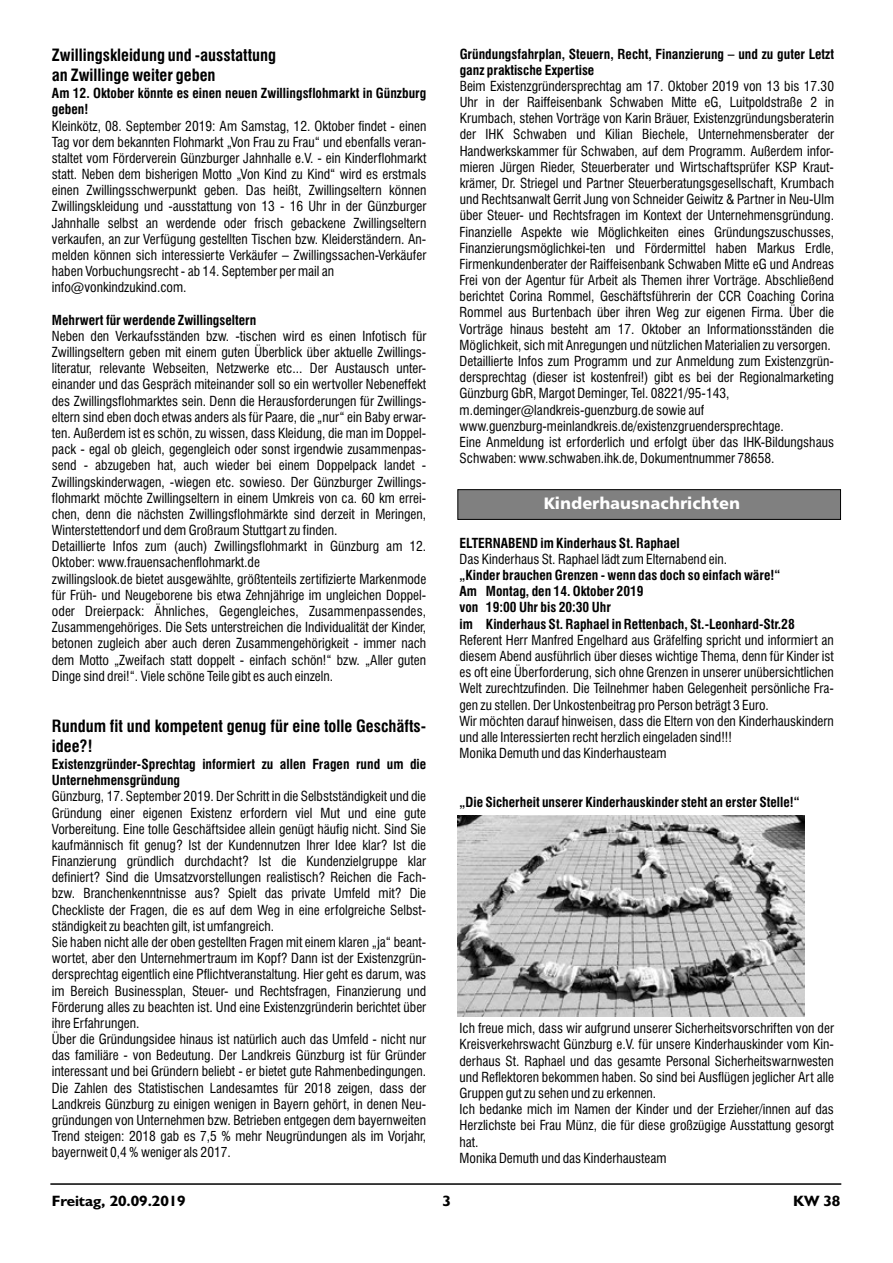
<style>
.page{position:relative;width:893px;height:1263px;background:#fff}
.page>*{position:absolute;margin:0;border:0;box-sizing:border-box;transform-origin:0 0}
.t1{font:700 condensed 16.5px/19.8px "Swiss 721 BT";color:#000}
.t2{font:16.5px "Humanist 777 BT Black B";color:#fff}
.t3{font:700 15px "Humanist 521 BT";letter-spacing:-.005em;color:#000;scale:1.04 1}
.t4{font:condensed 13.5px/16.2px "Swiss 721 BT";color:#000}
.t5{font:700 condensed 13.5px/16.2px "Swiss 721 BT";color:#000}
</style>
<div class="page">
<hr style="left:50px;top:1183px;width:791px;height:2px;background:#000">
<div style="left:457px;top:489px;width:384px;height:31px;background:#808080;border:1px solid #000"></div>
<img style="left:458px;top:816px;width:346px;height:200px">
<p class="t1" style="left:52px;top:47px;width:226px">Zwillingskleidung und -ausstattung</p>
<p class="t5" style="left:460px;top:47px;width:376px">Gründungsfahrplan, Steuern, Recht, Finanzierung – und zu guter Letzt ganz praktische Expertise</p>
<p class="t1" style="left:52px;top:67px;width:165px">an Zwillinge weiter geben</p>
<p class="t4" style="left:460px;top:79px;width:376px">Beim Existenzgründersprechtag am 17. Oktober 2019 von 13 bis 17.30</p>
<p class="t5" style="left:52px;top:86px;width:376px">Am 12. Oktober könnte es einen neuen Zwillingsflohmarkt in Günzburg</p>
<p class="t4" style="left:460px;top:95px;width:376px">Uhr in der Raiffeisenbank Schwaben Mitte eG, Luitpoldstraße 2 in</p>
<p class="t5" style="left:52px;top:103px;width:38px">geben!</p>
<p class="t4" style="left:460px;top:112px;width:376px">Krumbach, stehen Vorträge von Karin Bräuer, Existenzgründungsberaterin</p>
<p class="t4" style="left:52px;top:119px;width:376px">Kleinkötz, 08. September 2019: Am Samstag, 12. Oktober findet - einen</p>
<p class="t4" style="left:460px;top:128px;width:376px">der IHK Schwaben und Kilian Biechele, Unternehmensberater der</p>
<p class="t4" style="left:52px;top:135px;width:376px">Tag vor dem bekannten Flohmarkt „Von Frau zu Frau“ und ebenfalls veran-</p>
<p class="t4" style="left:460px;top:144px;width:376px">Handwerkskammer für Schwaben, auf dem Programm. Außerdem infor-</p>
<p class="t4" style="left:52px;top:151px;width:376px">staltet vom Förderverein Günzburger Jahnhalle e.V. - ein Kinderflohmarkt</p>
<p class="t4" style="left:460px;top:160px;width:376px">mieren Jürgen Rieder, Steuerberater und Wirtschaftsprüfer KSP Kraut-</p>
<p class="t4" style="left:52px;top:167px;width:376px">statt. Neben dem bisherigen Motto „Von Kind zu Kind“ wird es erstmals</p>
<p class="t4" style="left:460px;top:176px;width:376px">krämer, Dr. Striegel und Partner Steuerberatungsgesellschaft, Krumbach</p>
<p class="t4" style="left:52px;top:184px;width:376px">einen Zwillingsschwerpunkt geben. Das heißt, Zwillingseltern können</p>
<p class="t4" style="left:460px;top:193px;width:376px">und Rechtsanwalt Gerrit Jung von Schneider Geiwitz &amp; Partner in Neu-Ulm</p>
<p class="t4" style="left:52px;top:200px;width:376px">Zwillingskleidung und -ausstattung von 13 - 16 Uhr in der Günzburger</p>
<p class="t4" style="left:460px;top:209px;width:376px">über Steuer- und Rechtsfragen im Kontext der Unternehmensgründung.</p>
<p class="t4" style="left:52px;top:216px;width:376px">Jahnhalle selbst an werdende oder frisch gebackene Zwillingseltern</p>
<p class="t4" style="left:460px;top:225px;width:376px">Finanzielle Aspekte wie Möglichkeiten eines Gründungszuschusses,</p>
<p class="t4" style="left:52px;top:232px;width:376px">verkaufen, an zur Verfügung gestellten Tischen bzw. Kleiderständern. An-</p>
<p class="t4" style="left:460px;top:241px;width:376px">Finanzierungsmöglichkei-ten und Fördermittel haben Markus Erdle,</p>
<p class="t4" style="left:52px;top:248px;width:376px">melden können sich interessierte Verkäufer – Zwillingssachen-Verkäufer</p>
<p class="t4" style="left:460px;top:257px;width:376px">Firmenkundenberater der Raiffeisenbank Schwaben Mitte eG und Andreas</p>
<p class="t4" style="left:52px;top:265px;width:284px">haben Vorbuchungsrecht - ab 14. September per mail an</p>
<p class="t4" style="left:460px;top:273px;width:376px">Frei von der Agentur für Arbeit als Themen ihrer Vorträge. Abschließend</p>
<p class="t4" style="left:52px;top:281px;width:136px">info@vonkindzukind.com.</p>
<p class="t4" style="left:460px;top:290px;width:376px">berichtet Corina Rommel, Geschäftsführerin der CCR Coaching Corina<br>Rommel aus Burtenbach über ihren Weg zur eigenen Firma. Über die</p>
<p class="t5" style="left:52px;top:313px;width:206px">Mehrwert für werdende Zwillingseltern</p>
<p class="t4" style="left:460px;top:322px;width:376px">Vorträge hinaus besteht am 17. Oktober an Informationsständen die</p>
<p class="t4" style="left:52px;top:329px;width:376px">Neben den Verkaufsständen bzw. -tischen wird es einen Infotisch für</p>
<p class="t4" style="left:460px;top:338px;width:373px">Möglichkeit, sich mit Anregungen und nützlichen Materialien zu versorgen.</p>
<p class="t4" style="left:52px;top:345px;width:376px">Zwillingseltern geben mit einem guten Überblick über aktuelle Zwillings-</p>
<p class="t4" style="left:460px;top:354px;width:376px">Detaillierte Infos zum Programm und zur Anmeldung zum Existenzgrün-</p>
<p class="t4" style="left:52px;top:362px;width:376px">literatur, relevante Webseiten, Netzwerke etc... Der Austausch unter-</p>
<p class="t4" style="left:460px;top:371px;width:376px">dersprechtag (dieser ist kostenfrei!) gibt es bei der Regionalmarketing</p>
<p class="t4" style="left:52px;top:378px;width:376px">einander und das Gespräch miteinander soll so ein wertvoller Nebeneffekt</p>
<p class="t4" style="left:460px;top:387px;width:271px">Günzburg GbR, Margot Deminger, Tel. 08221/95-143,</p>
<p class="t4" style="left:52px;top:394px;width:376px">des Zwillingsflohmarktes sein. Denn die Herausforderungen für Zwillings-</p>
<p class="t4" style="left:460px;top:403px;width:246px">m.deminger@landkreis-guenzburg.de sowie auf</p>
<p class="t4" style="left:52px;top:410px;width:376px">eltern sind eben doch etwas anders als für Paare, die „nur“ ein Baby erwar-</p>
<p class="t4" style="left:460px;top:419px;width:326px">www.guenzburg-meinlandkreis.de/existenzgruendersprechtage.</p>
<p class="t4" style="left:52px;top:426px;width:376px">ten. Außerdem ist es schön, zu wissen, dass Kleidung, die man im Doppel-</p>
<p class="t4" style="left:460px;top:435px;width:376px">Eine Anmeldung ist erforderlich und erfolgt über das IHK-Bildungshaus</p>
<p class="t4" style="left:52px;top:443px;width:376px">pack - egal ob gleich, gegengleich oder sonst irgendwie zusammenpas-</p>
<p class="t4" style="left:460px;top:451px;width:316px">Schwaben: www.schwaben.ihk.de, Dokumentnummer 78658.</p>
<p class="t4" style="left:52px;top:459px;width:376px">send - abzugeben hat, auch wieder bei einem Doppelpack landet - Zwillingskinderwagen, -wiegen etc. sowieso. Der Günzburger Zwillings&shy;flohmarkt möchte Zwillingseltern in einem Umkreis von ca. 60 km errei&shy;chen, denn die nächsten Zwillingsflohmärkte sind derzeit in Meringen, Winterstettendorf und dem Großraum Stuttgart zu finden.<br>Detaillierte Infos zum (auch) Zwillingsflohmarkt in Günzburg am 12.<br>Oktober: www.frauensachenflohmarkt.de<br>zwillingslook.de bietet ausgewählte, größtenteils zertifizierte Markenmode für Früh- und Neugeborene bis etwa Zehnjährige im ungleichen Doppel&shy;oder Dreierpack: Ähnliches, Gegengleiches, Zusammenpassendes, Zusammengehöriges. Die Sets unterstreichen die Individualität der Kinder, betonen zugleich aber auch deren Zusammengehörigkeit - immer nach dem Motto „Zweifach statt doppelt - einfach schön!“ bzw. „Aller guten Dinge sind drei!“. Viele schöne Teile gibt es auch einzeln.</p>
<p class="t1" style="left:52px;top:718px;width:376px">Rundum fit und kompetent genug für eine tolle Geschäfts&shy;idee?!</p>
<p class="t5" style="left:52px;top:757px;width:376px">Existenzgründer-Sprechtag informiert zu allen Fragen rund um die<br>Unternehmensgründung</p>
<p class="t4" style="left:52px;top:790px;width:376px">Günzburg, 17. September 2019. Der Schritt in die Selbstständigkeit und die Gründung einer eigenen Existenz erfordern viel Mut und eine gute Vorbereitung. Eine tolle Geschäftsidee allein genügt häufig nicht. Sind Sie kaufmännisch fit genug? Ist der Kundennutzen Ihrer Idee klar? Ist die Finanzierung gründlich durchdacht? Ist die Kundenzielgruppe klar definiert? Sind die Umsatzvorstellungen realistisch? Reichen die Fach&shy;bzw. Branchenkenntnisse aus? Spielt das private Umfeld mit? Die Checkliste der Fragen, die es auf dem Weg in eine erfolgreiche Selbst&shy;ständigkeit zu beachten gilt, ist umfangreich.<br>Sie haben nicht alle der oben gestellten Fragen mit einem klaren „ja“ beant&shy;wortet, aber den Unternehmertraum im Kopf? Dann ist der Existenzgrün&shy;dersprechtag eigentlich eine Pflichtveranstaltung. Hier geht es darum, was im Bereich Businessplan, Steuer- und Rechtsfragen, Finanzierung und Förderung alles zu beachten ist. Und eine Existenzgründerin berichtet über ihre Erfahrungen.<br>Über die Gründungsidee hinaus ist natürlich auch das Umfeld - nicht nur das familiäre - von Bedeutung. Der Landkreis Günzburg ist für Gründer interessant und bei Gründern beliebt - er bietet gute Rahmenbedingungen.<br>Die Zahlen des Statistischen Landesamtes für 2018 zeigen, dass der Landkreis Günzburg zu einigen wenigen in Bayern gehört, in denen Neu&shy;gründungen von Unternehmen bzw. Betrieben entgegen dem bayernweiten Trend steigen: 2018 gab es 7,5 % mehr Neugründungen als im Vorjahr, bayernweit 0,4 % weniger als 2017.</p>
<p class="t2" style="left:544px;top:496px;width:198px">Kinderhausnachrichten</p>
<p class="t2" style="left:525px;top:496px;width:251px">Amtliche Bekanntmachungen</p>
<p class="t5" style="left:459px;top:536px;width:222px">ELTERNABEND im Kinderhaus St. Raphael</p>
<p class="t4" style="left:459px;top:552px;width:269px">Das Kinderhaus St. Raphael lädt zum Elternabend ein.</p>
<p class="t5" style="left:459px;top:568px;width:337px">„Kinder brauchen Grenzen - wenn das doch so einfach wäre!“ Am Montag, den 14. Oktober 2019<br>von 19:00 Uhr bis 20:30 Uhr<br>im Kinderhaus St. Raphael in Rettenbach, St.-Leonhard-Str.28</p>
<p class="t4" style="left:459px;top:633px;width:376px">Referent Herr Manfred Engelhard aus Gräfelfing spricht und informiert an diesem Abend ausführlich über dieses wichtige Thema, denn für Kinder ist es oft eine Überforderung, sich ohne Grenzen in unserer unübersichtlichen Welt zurechtzufinden. Die Teilnehmer haben Gelegenheit persönliche Fra&shy;gen zu stellen. Der Unkostenbeitrag pro Person beträgt 3 Euro.<br>Wir möchten darauf hinweisen, dass die Eltern von den Kinderhauskindern und alle Interessierten recht herzlich eingeladen sind!!!<br>Monika Demuth und das Kinderhausteam</p>
<p class="t5" style="left:459px;top:795px;width:342px">„Die Sicherheit unserer Kinderhauskinder steht an erster Stelle!“</p>
<p class="t4" style="left:459px;top:1022px;width:376px">Ich freue mich, dass wir aufgrund unserer Sicherheitsvorschriften von der Kreisverkehrswacht Günzburg e.V. für unsere Kinderhauskinder vom Kin&shy;derhaus St. Raphael und das gesamte Personal Sicherheitswarnwesten und Reflektoren bekommen haben. So sind bei Ausflügen jeglicher Art alle Gruppen gut zu sehen und zu erkennen.<br>Ich bedanke mich im Namen der Kinder und der Erzieher/innen auf das Herzlichste bei Frau Münz, die für diese großzügige Ausstattung gesorgt hat.<br>Monika Demuth und das Kinderhausteam</p>
<p class="t3" style="left:52px;top:1194px;width:130px">Freitag, 20.09.2019</p>
<p class="t3" style="left:442px;top:1194px;width:10px">3</p>
<p class="t3" style="left:793px;top:1194px;width:47px">KW 38</p>
</div>
